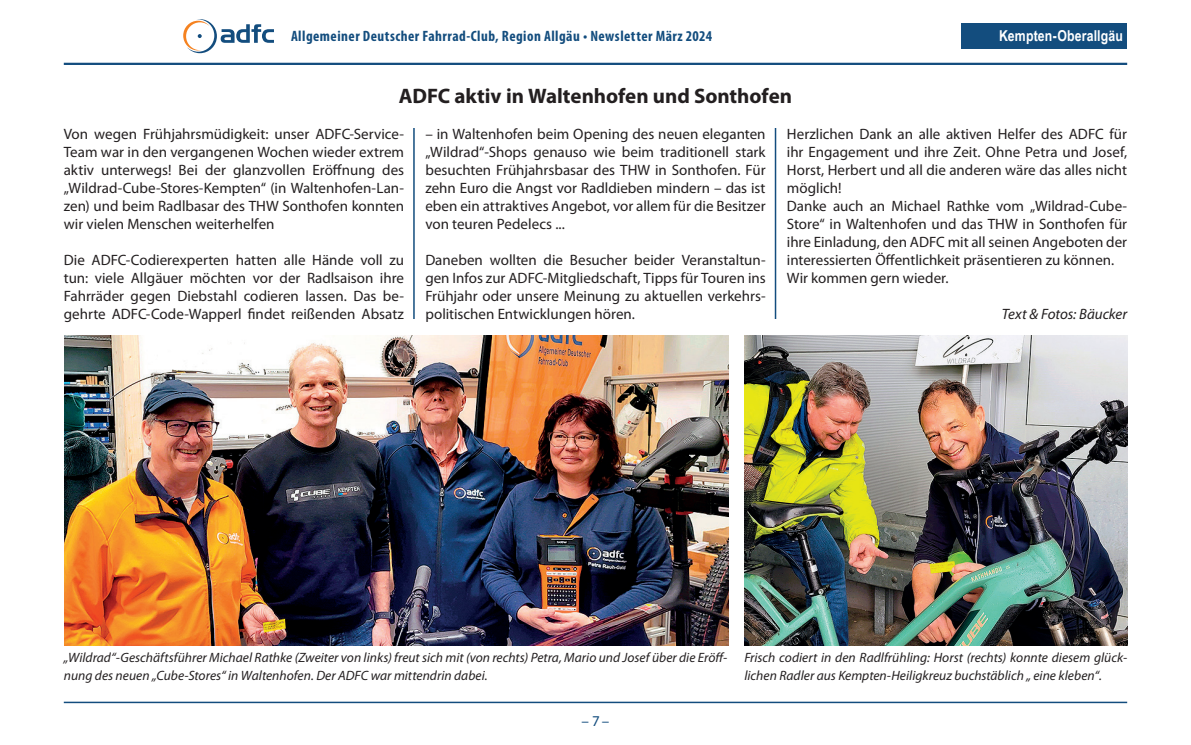
<style>
.page{position:relative;width:1191px;height:745px;background:#fff}
.page>*{position:absolute;margin:0;border:0;box-sizing:border-box;transform-origin:0 0}
.t1{font:700 21px "Myriad Pro";letter-spacing:-.005em;color:#231f20}
.t2{font:15px/18px "Myriad Pro";color:#231f20;text-align:justify}
.t3{font:700 condensed 15px "Myriad Pro";letter-spacing:.03em;color:#134d7e}
.t4{font:700 15px "Arial Narrow";letter-spacing:.01em;color:#fff}
.t5{font:italic 15px "Myriad Pro";letter-spacing:-.005em;color:#231f20}
.t6{font:15px "Myriad Pro";color:#134d7e}
.t7{font:italic 13.5px/18px "Myriad Pro";color:#231f20}
</style>
<div class="page">
<hr style="left:64px;top:63px;width:1063px;height:2px;background:#134d7e">
<hr style="left:64px;top:701px;width:1063px;height:1px;background:#134d7e">
<svg style="left:183px;top:19px;width:91px;height:34px"></svg>
<hr style="left:413px;top:85px;width:2px;height:595px;background:#134d7e">
<hr style="left:774px;top:85px;width:2px;height:595px;background:#134d7e">
<div style="left:961px;top:23px;width:166px;height:26px;background:#134d7e"></div>
<div style="left:408px;top:78px;width:12px;height:50px;background:#fff"></div>
<div style="left:408px;top:319px;width:12px;height:369px;background:#fff"></div>
<div style="left:770px;top:78px;width:11px;height:50px;background:#fff"></div>
<div style="left:770px;top:319px;width:11px;height:369px;background:#fff"></div>
<img style="left:744px;top:335px;width:383px;height:310px">
<img style="left:65px;top:335px;width:663px;height:310px">
<p class="t3" style="left:291px;top:27px;width:423px">Allgemeiner Deutscher Fahrrad-Club, Region Allgäu • Newsletter März 2024</p>
<p class="t4" style="left:999px;top:24px;width:125px">Kempten-Oberallgäu</p>
<h1 class="t1" style="left:399px;top:82px;width:395px">ADFC aktiv in Waltenhofen und Sonthofen</h1>
<p class="t2" style="left:787px;top:125px;width:342px;text-align:left">Herzlichen Dank an alle aktiven Helfer des ADFC für ihr Engagement und ihre Zeit. Ohne Petra und Josef, Horst, Herbert und all die anderen wäre das alles nicht möglich!<br>Danke auch an Michael Rathke vom „Wildrad-Cube-Store“ in Waltenhofen und das THW in Sonthofen für ihre Einladung, den ADFC mit all seinen Angeboten der interessierten Öffentlichkeit präsentieren zu können.<br>Wir kommen gern wieder.</p>
<p class="t5" style="left:1001px;top:305px;width:127px">Text &amp; Fotos: Bäucker</p>
<p class="t2" style="left:425px;top:125px;width:342px">– in Waltenhofen beim Opening des neuen eleganten „Wildrad“-Shops genauso wie beim traditionell stark besuchten Frühjahrsbasar des THW in Sonthofen. Für zehn Euro die Angst vor Radldieben mindern – das ist eben ein attraktives Angebot, vor allem für die Besitzer von teuren Pedelecs ...</p>
<p class="t2" style="left:425px;top:251px;width:342px">Daneben wollten die Besucher beider Veranstaltun&shy;gen Infos zur ADFC-Mitgliedschaft, Tipps für Touren ins Frühjahr oder unsere Meinung zu aktuellen verkehrs&shy;politischen Entwicklungen hören.</p>
<p class="t2" style="left:64px;top:125px;width:342px">Von wegen Frühjahrsmüdigkeit: unser ADFC-Service-Team war in den vergangenen Wochen wieder extrem aktiv unterwegs! Bei der glanzvollen Eröffnung des „Wildrad-Cube-Stores-Kempten“ (in Waltenhofen-Lan&shy;zen) und beim Radlbasar des THW Sonthofen konnten wir vielen Menschen weiterhelfen</p>
<p class="t2" style="left:64px;top:251px;width:342px">Die ADFC-Codierexperten hatten alle Hände voll zu tun: viele Allgäuer möchten vor der Radlsaison ihre Fahrräder gegen Diebstahl codieren lassen. Das be&shy;gehrte ADFC-Code-Wapperl findet reißenden Absatz</p>
<p class="t7" style="left:64px;top:647px;width:665px">„Wildrad“-Geschäftsführer Michael Rathke (Zweiter von links) freut sich mit (von rechts) Petra, Mario und Josef über die Eröff&shy;nung des neuen „Cube-Stores“ in Waltenhofen. Der ADFC war mittendrin dabei.</p>
<p class="t7" style="left:744px;top:647px;width:383px">Frisch codiert in den Radlfrühling: Horst (rechts) konnte diesem glück&shy;lichen Radler aus Kempten-Heiligkreuz buchstäblich „ eine kleben“.</p>
<p class="t6" style="left:581px;top:711px;width:29px">– 7–</p>
</div>
